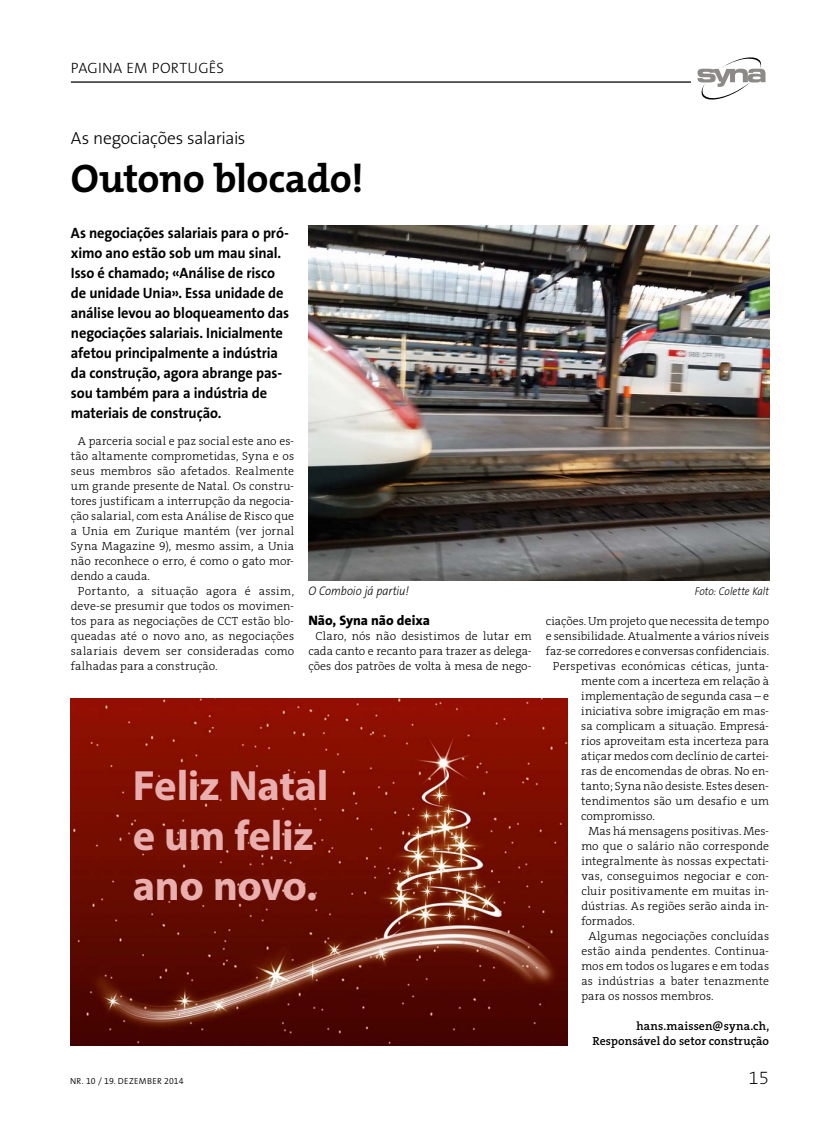
<style>
.page{position:relative;width:833px;height:1134px;background:#fff}
.page>*{position:absolute;margin:0;border:0;box-sizing:border-box;transform-origin:0 0}
.t1{font:700 42.5px/50px "Myriad Pro";letter-spacing:-.01em;color:#e8afae}
.t2{font:700 40px "The Mix B W7";letter-spacing:-.01em;color:#000}
.t3{font:200 18.75px "The Sans B W2";color:#000}
.t4{font:300 17.5px "The Sans B W3";letter-spacing:-.02em;color:#000}
.t5{font:700 15px/20px "The Sans B W7";letter-spacing:-.01em;color:#000;scale:.96 1}
.t6{font:300 15px "The Sans B W3";letter-spacing:.015em;color:#000}
.t7{font:800 13.75px "The Sans B W8";color:#000}
.t8{font:italic 300 12.5px "The Sans B W3";letter-spacing:-.005em;color:#000;scale:.9 1}
.t9{font:300 11.88px/15px "The Serif B W3";letter-spacing:.005em;color:#000;text-align:center}
.t10{font:600 11.88px/15px "The Serif B W6";letter-spacing:.01em;color:#000;text-align:right}
.t11{font:300 11.88px "The Serif B W3";letter-spacing:.025em;color:#000}
.t12{font:italic 300 11.25px "The Sans B W3";color:#000;scale:.9 1}
.t13{font:300 8.75px "The Sans B W4";letter-spacing:.035em;color:#000}
</style>
<div class="page">
<svg style="left:697px;top:57px;width:68px;height:43px"></svg>
<hr style="left:71px;top:81px;width:620px;height:2px;background:#000">
<img style="left:308px;top:226px;width:461px;height:354px">
<img style="left:70px;top:699px;width:497px;height:346px">
<p class="t6" style="left:71px;top:58px;width:155px">PAGINA EM PORTUGÊS</p>
<h3 class="t4" style="left:71px;top:127px;width:176px">As negociações salariais</h3>
<h2 class="t2" style="left:71px;top:153px;width:294px">Outono blocado!</h2>
<p class="t5" style="left:71px;top:223px;width:229px">As negociações salariais para o pró&shy;ximo ano estão sob um mau sinal.<br>Isso é chamado; «Análise de risco de unidade Unia». Essa unidade de análise levou ao bloqueamento das negociações salariais. Inicialmente afetou principalmente a indústria da construção, agora abrange pas&shy;sou também para a indústria de materiais de construção.</p>
<p class="t9" style="left:78px;top:434px;width:218px">A parceria social e paz social este ano es-</p>
<p class="t9" style="left:71px;top:449px;width:225px">tão altamente comprometidas, Syna e os</p>
<p class="t9" style="left:71px;top:464px;width:225px">seus membros são afetados. Realmente</p>
<p class="t9" style="left:71px;top:479px;width:225px">um grande presente de Natal. Os constru-</p>
<p class="t9" style="left:71px;top:494px;width:225px">tores justificam a interrupção da negocia-</p>
<p class="t9" style="left:71px;top:509px;width:225px">ção salarial, com esta Análise de Risco que</p>
<p class="t9" style="left:71px;top:524px;width:225px">a Unia em Zurique mantém (ver jornal</p>
<p class="t9" style="left:71px;top:539px;width:225px">Syna Magazine 9), mesmo assim, a Unia</p>
<p class="t9" style="left:71px;top:554px;width:225px">não reconhece o erro, é como o gato mor-</p>
<p class="t9" style="left:71px;top:569px;width:81px">dendo a cauda.</p>
<p class="t11" style="left:78px;top:584px;width:218px">Portanto, a situação agora é assim,</p>
<p class="t9" style="left:71px;top:599px;width:225px">deve-se presumir que todos os movimen-</p>
<p class="t9" style="left:71px;top:614px;width:225px">tos para as negociações de CCT estão blo-</p>
<p class="t9" style="left:71px;top:629px;width:225px">queadas até o novo ano, as negociações</p>
<p class="t9" style="left:71px;top:644px;width:225px">salariais devem ser consideradas como</p>
<p class="t9" style="left:71px;top:659px;width:148px">falhadas para a construção.</p>
<p class="t8" style="left:308px;top:584px;width:113px">O Comboio já partiu!</p>
<p class="t12" style="left:695px;top:585px;width:84px">Foto: Colette Kalt</p>
<p class="t7" style="left:308px;top:612px;width:123px">Não, Syna não deixa</p>
<p class="t9" style="left:308px;top:629px;width:225px">Claro, nós não desistimos de lutar em cada canto e recanto para trazer as delega&shy;ções dos patrões de volta à mesa de nego-</p>
<p class="t9" style="left:546px;top:614px;width:225px">ciações. Um projeto que necessita de tempo</p>
<p class="t9" style="left:546px;top:629px;width:225px">e sensibilidade. Atualmente a vários níveis</p>
<p class="t9" style="left:546px;top:644px;width:225px">faz-se corredores e conversas confidenciais.</p>
<p class="t9" style="left:553px;top:659px;width:218px">Perspetivas económicas céticas, junta-</p>
<p class="t9" style="left:581px;top:674px;width:189px">mente com a incerteza em relação à</p>
<p class="t9" style="left:581px;top:689px;width:189px">implementação de segunda casa – e</p>
<p class="t9" style="left:581px;top:704px;width:189px">iniciativa sobre imigração em mas-</p>
<p class="t9" style="left:581px;top:719px;width:189px">sa complicam a situação. Empresá-</p>
<p class="t9" style="left:581px;top:734px;width:189px">rios aproveitam esta incerteza para</p>
<p class="t9" style="left:581px;top:749px;width:189px">atiçar medos com declínio de cartei-</p>
<p class="t9" style="left:581px;top:764px;width:189px">ras de encomendas de obras. No en-</p>
<p class="t9" style="left:581px;top:779px;width:189px">tanto; Syna não desiste. Estes desen-</p>
<p class="t9" style="left:581px;top:794px;width:189px">tendimentos são um desafio e um</p>
<p class="t9" style="left:581px;top:809px;width:75px">compromisso.</p>
<p class="t9" style="left:588px;top:824px;width:182px">Mas há mensagens positivas. Mes-</p>
<p class="t9" style="left:581px;top:839px;width:189px">mo que o salário não corresponde</p>
<p class="t9" style="left:581px;top:854px;width:189px">integralmente às nossas expectati-</p>
<p class="t9" style="left:581px;top:869px;width:189px">vas, conseguimos negociar e con-</p>
<p class="t9" style="left:581px;top:884px;width:189px">cluir positivamente em muitas in-</p>
<p class="t9" style="left:581px;top:899px;width:189px">dústrias. As regiões serão ainda in-</p>
<p class="t9" style="left:581px;top:914px;width:55px">formados.</p>
<p class="t9" style="left:588px;top:929px;width:182px">Algumas negociações concluídas</p>
<p class="t9" style="left:581px;top:944px;width:189px">estão ainda pendentes. Continua-</p>
<p class="t9" style="left:581px;top:959px;width:189px">mos em todos os lugares e em todas</p>
<p class="t9" style="left:581px;top:974px;width:189px">as indústrias a bater tenazmente</p>
<p class="t9" style="left:581px;top:989px;width:134px">para os nossos membros.</p>
<p class="t10" style="left:592px;top:1019px;width:178px">hans.maissen@syna.ch,<br>Responsável do setor construção</p>
<h1 class="t1" style="left:133px;top:759px;width:197px">Feliz Natal e um feliz ano novo.</h1>
<p class="t13" style="left:70px;top:1076px;width:115px">NR. 10 / 19. DEZEMBER 2014</p>
<h3 class="t3" style="left:748px;top:1066px;width:22px">15</h3>
</div>
